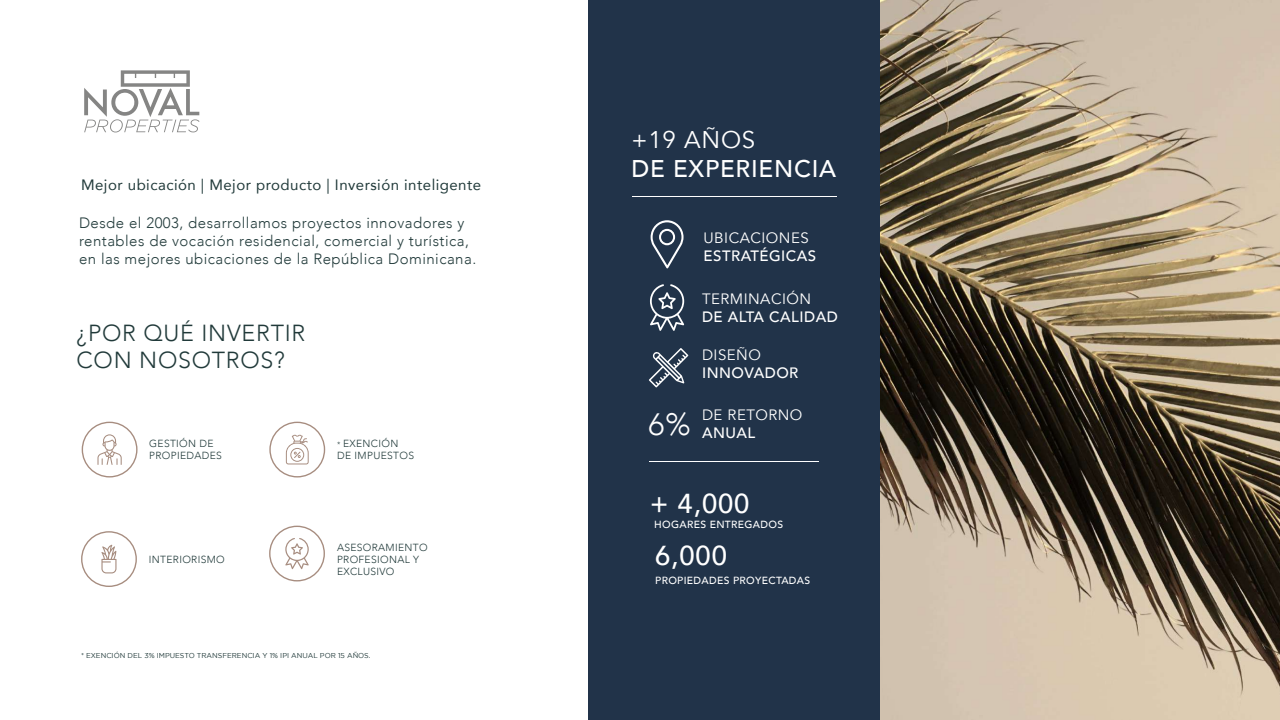
<style>
.page{position:relative;width:1280px;height:720px;background:#fff}
.page>*{position:absolute;margin:0;border:0;box-sizing:border-box;transform-origin:0 0}
.t1{font:300 30.8px "Avenir";color:#fff}
.t2{font:500 27.4px/52.1px "Avenir";letter-spacing:.03em;color:#fff}
.t3{font:500 24.1px "Avenir";letter-spacing:.03em;color:#fff}
.t4{font:24.1px "Avenir";letter-spacing:.03em;color:#fff}
.t5{font:300 23.2px/27.9px "Avenir";letter-spacing:.03em;color:#213a3a}
.t6{font:300 15px/18px "Avenir";letter-spacing:.03em;color:#213a3a}
.t7{font:15px "Avenir";letter-spacing:.03em;color:#213a3a}
.t8{font:500 15px "Avenir";letter-spacing:.03em;color:#fff}
.t9{font:15px "Avenir";letter-spacing:.03em;color:#fff}
.t10{font:300 10.3px/12.3px "Avenir";letter-spacing:.03em;color:#213a3a}
.t11{font:500 10.3px "Avenir";letter-spacing:.03em;color:#fff}
.t12{font:7.1px "Gotham";color:#213a3a}
.s1{font-size:7.6px}
</style>
<div class="page">
<div style="left:589px;top:0;width:291px;height:720px;background:#213349"></div>
<hr style="left:632px;top:196px;width:205px;height:1px;background:#fff">
<hr style="left:650px;top:462px;width:169px;height:1px;background:#fff">
<svg style="left:651px;top:220px;width:33px;height:48px"></svg>
<svg style="left:650px;top:284px;width:34px;height:47px"></svg>
<svg style="left:649px;top:348px;width:39px;height:40px"></svg>
<svg style="left:82px;top:422px;width:56px;height:56px"></svg>
<svg style="left:269px;top:422px;width:56px;height:56px"></svg>
<svg style="left:81px;top:531px;width:56px;height:56px"></svg>
<svg style="left:269px;top:526px;width:56px;height:55px"></svg>
<svg style="left:84px;top:70px;width:116px;height:62px"></svg>
<img style="left:880px;top:0;width:400px;height:720px">
<p class="t7" style="left:81px;top:173px;width:402px">Mejor ubicación | Mejor producto | Inversión inteligente</p>
<p class="t6" style="left:79px;top:214px;width:399px">Desde el 2003, desarrollamos proyectos innovadores y rentables de vocación residencial, comercial y turística, en las mejores ubicaciones de la República Dominicana.</p>
<h3 class="t5" style="left:77px;top:319px;width:230px">¿POR QUÉ INVERTIR<br>CON NOSOTROS?</h3>
<p class="t10" style="left:149px;top:437px;width:74px">GESTIÓN DE<br>PROPIEDADES</p>
<p class="t10" style="left:337px;top:437px;width:78px"><span class="s1">*</span> EXENCIÓN<br>DE IMPUESTOS</p>
<p class="t10" style="left:149px;top:553px;width:77px">INTERIORISMO</p>
<p class="t10" style="left:337px;top:541px;width:92px">ASESORAMIENTO<br>PROFESIONAL Y<br>EXCLUSIVO</p>
<p class="t12" style="left:81px;top:652px;width:291px">* EXENCIÓN DEL 3% IMPUESTO TRANSFERENCIA Y 1% IPI ANUAL POR 15 AÑOS.</p>
<h3 class="t4" style="left:632px;top:125px;width:125px">+19 AÑOS</h3>
<h3 class="t3" style="left:632px;top:148px;width:206px">DE EXPERIENCIA</h3>
<h1 class="t1" style="left:649px;top:406px;width:44px">6%</h1>
<p class="t9" style="left:704px;top:229px;width:107px">UBICACIONES</p>
<p class="t8" style="left:704px;top:243px;width:114px">ESTRATÉGICAS</p>
<p class="t9" style="left:702px;top:290px;width:111px">TERMINACIÓN</p>
<p class="t8" style="left:702px;top:304px;width:137px">DE ALTA CALIDAD</p>
<p class="t9" style="left:702px;top:346px;width:60px">DISEÑO</p>
<p class="t8" style="left:702px;top:360px;width:98px">INNOVADOR</p>
<p class="t9" style="left:702px;top:406px;width:102px">DE RETORNO</p>
<p class="t8" style="left:702px;top:420px;width:55px">ANUAL</p>
<h2 class="t2" style="left:650px;top:475px;width:101px">+ 4,000<br>6,000</h2>
<p class="t11" style="left:655px;top:571px;width:157px">PROPIEDADES PROYECTADAS</p>
<p class="t11" style="left:654px;top:516px;width:130px">HOGARES ENTREGADOS</p>
</div>
